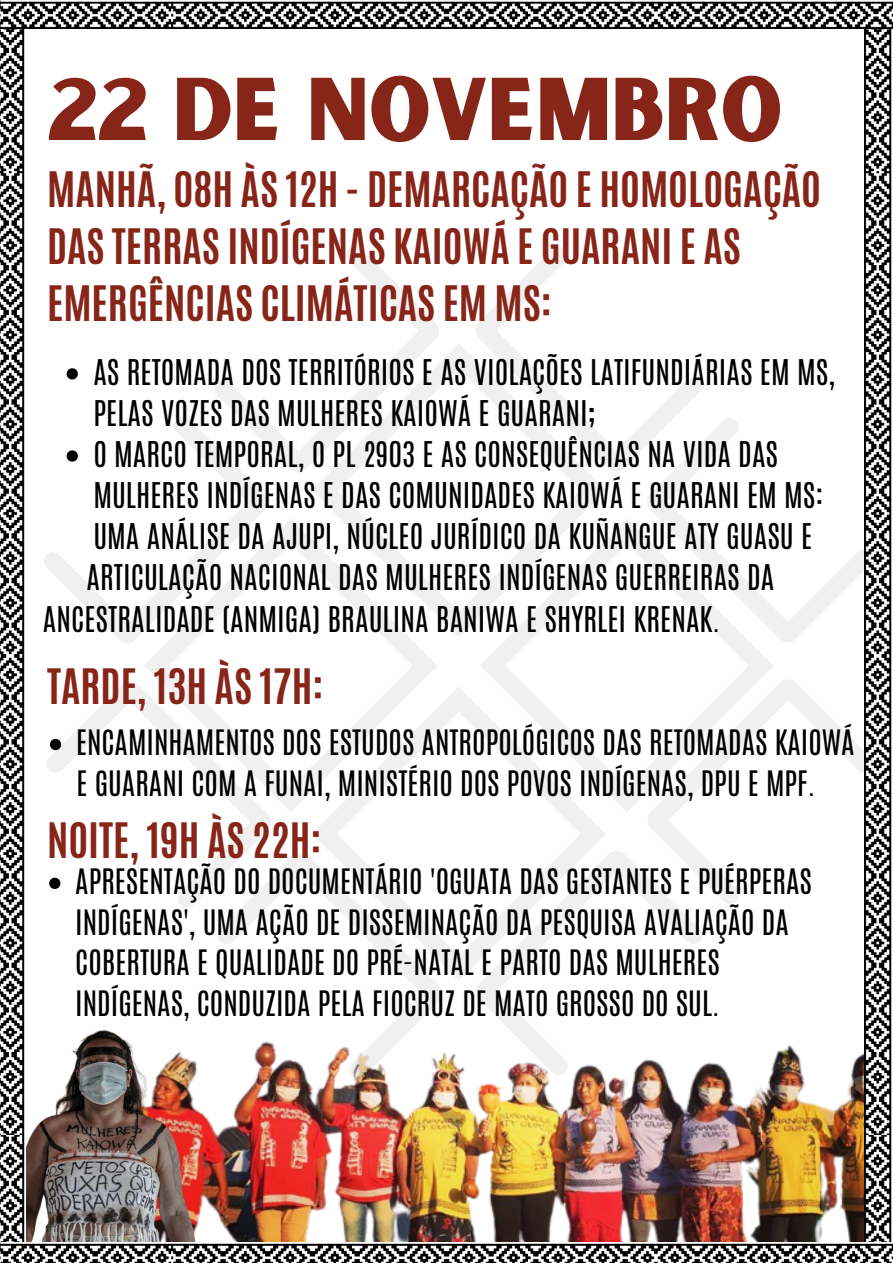
<style>
.page{position:relative;width:893px;height:1263px;background:#fff}
.page>*{position:absolute;margin:0;border:0;box-sizing:border-box;transform-origin:0 0}
.t1{font:84.9px "Sunborn Sans One";color:#872519}
.t2{font:700 40.8px/56.8px "Antonio";color:#872519}
.t3{font:29.62px/41.1px "Antonio";color:#000}
.t4{font:29.25px/40.5px "Antonio";color:#000}
</style>
<div class="page">
<img style="left:223px;top:1045px;width:641px;height:197px">
<img style="left:26px;top:1030px;width:197px;height:212px">
<svg style="left:312px;top:344px;width:293px;height:293px"></svg>
<svg style="left:480px;top:518px;width:294px;height:294px"></svg>
<svg style="left:144px;top:518px;width:294px;height:294px"></svg>
<svg style="left:312px;top:686px;width:294px;height:294px"></svg>
<svg style="left:475px;top:247px;width:227px;height:224px"></svg>
<svg style="left:647px;top:418px;width:217px;height:224px"></svg>
<svg style="left:44px;top:417px;width:224px;height:226px"></svg>
<svg style="left:215px;top:246px;width:224px;height:226px"></svg>
<svg style="left:476px;top:851px;width:226px;height:224px"></svg>
<svg style="left:647px;top:679px;width:217px;height:225px"></svg>
<svg style="left:47px;top:681px;width:224px;height:227px"></svg>
<svg style="left:218px;top:852px;width:224px;height:227px"></svg>
<svg style="left:50px;top:739px;width:11px;height:11px"></svg>
<svg style="left:49px;top:878px;width:11px;height:11px"></svg>
<svg style="left:67px;top:368px;width:11px;height:11px"></svg>
<svg style="left:67px;top:450px;width:11px;height:12px"></svg>
<img style="left:0;top:29px;width:25px;height:1214px">
<img style="left:864px;top:29px;width:28px;height:1213px">
<img style="left:0;top:0;width:893px;height:29px">
<img style="left:0;top:1243px;width:893px;height:20px">
<p class="t1" style="left:47px;top:55px;width:737px">22 de NOVEMBRO</p>
<p class="t2" style="left:47px;top:162px;width:775px">MANHÃ, 08H ÀS 12H - DEMARCAÇÃO E HOMOLOGAÇÃO</p>
<p class="t2" style="left:47px;top:218px;width:695px">DAS TERRAS INDÍGENAS KAIOWÁ E GUARANI E AS<br>EMERGÊNCIAS CLIMÁTICAS EM MS:</p>
<p class="t3" style="left:93px;top:352px;width:743px">AS RETOMADA DOS TERRITÓRIOS E AS VIOLAÇÕES LATIFUNDIÁRIAS EM MS,<br>PELAS VOZES DAS MULHERES KAIOWÁ E GUARANI;</p>
<p class="t3" style="left:93px;top:434px;width:731px">O MARCO TEMPORAL, O PL 2903 E AS CONSEQUÊNCIAS NA VIDA DAS<br>MULHERES INDÍGENAS E DAS COMUNIDADES KAIOWÁ E GUARANI EM MS:<br>UMA ANÁLISE DA AJUPI, NÚCLEO JURÍDICO DA KUÑANGUE ATY GUASU E</p>
<p class="t3" style="left:43px;top:557px;width:733px;text-indent:44px">ARTICULAÇÃO NACIONAL DAS MULHERES INDÍGENAS GUERREIRAS DA<br>ANCESTRALIDADE (ANMIGA) BRAULINA BANIWA E SHYRLEI KRENAK.</p>
<p class="t2" style="left:47px;top:658px;width:278px">TARDE, 13H ÀS 17H:</p>
<p class="t4" style="left:76px;top:722px;width:780px">ENCAMINHAMENTOS DOS ESTUDOS ANTROPOLÓGICOS DAS RETOMADAS KAIOWÁ</p>
<p class="t4" style="left:77px;top:763px;width:740px">E GUARANI COM A FUNAI, MINISTÉRIO DOS POVOS INDÍGENAS, DPU E MPF.</p>
<p class="t2" style="left:47px;top:812px;width:276px">NOITE, 19H ÀS 22H:</p>
<p class="t4" style="left:75px;top:861px;width:738px">APRESENTAÇÃO DO DOCUMENTÁRIO 'OGUATA DAS GESTANTES E PUÉRPERAS INDÍGENAS', UMA AÇÃO DE DISSEMINAÇÃO DA PESQUISA AVALIAÇÃO DA COBERTURA E QUALIDADE DO PRÉ-NATAL E PARTO DAS MULHERES INDÍGENAS, CONDUZIDA PELA FIOCRUZ DE MATO GROSSO DO SUL.</p>
</div>
